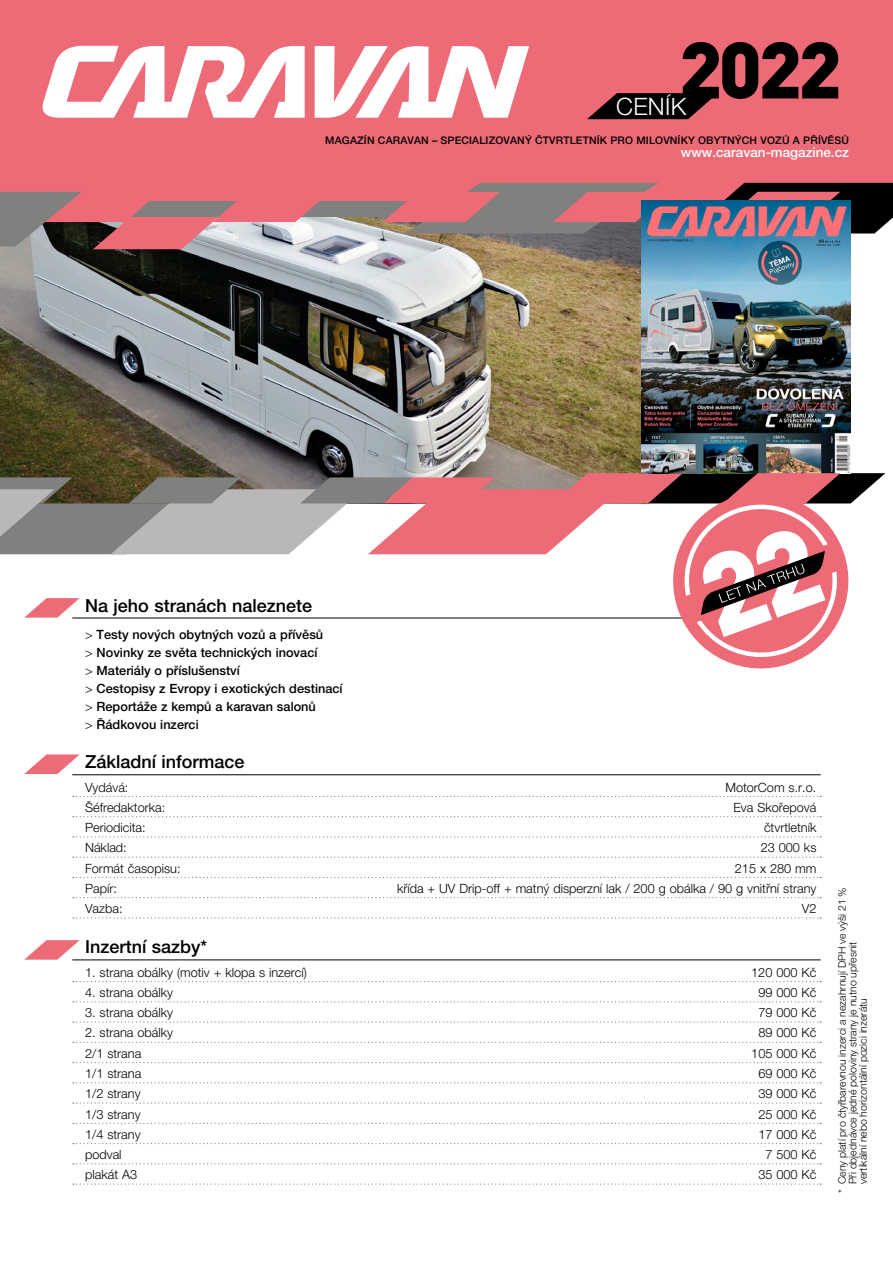
<style>
.page{position:relative;width:893px;height:1263px;background:#fff}
.page>*{position:absolute;margin:0;border:0;box-sizing:border-box;transform-origin:0 0}
.Perex{font:900 78.6px "DIN Pro";color:#000}
.Perex-2{font:24px "Helvetica Neue CE Light";letter-spacing:.015em;color:#fff}
.titulek{font:18px "Helvetica Neue CE Medium";color:#000}
.normální{font:13.5px "Helvetica Neue CE Medium";color:#fff}
.t3{font:12.75px "Helvetica Neue CE Light";color:#000}
.text_t3{font:12.75px "Helvetica Neue CE Medium";color:#000}
.t4{font:10.5px "Helvetica Neue CE Light";color:#000}
.normální-2{font:10.5px "Helvetica Neue CE Medium";letter-spacing:.015em;color:#000}
.s1{font-family:"Helvetica Neue CE Light"}
</style>
<div class="page">
<div style="left:0;top:0;width:893px;height:210px;background:#ed6b77"></div>
<div style="left:0;top:201px;width:850px;height:18px;background:#80807f"></div>
<img style="left:0;top:218px;width:641px;height:255px">
<svg style="left:383px;top:183px;width:287px;height:50px"></svg>
<hr style="left:72px;top:774px;width:749px;height:1px;background:#000">
<svg style="left:73px;top:796px;width:748px;height:1px"></svg>
<svg style="left:73px;top:816px;width:748px;height:1px"></svg>
<svg style="left:73px;top:836px;width:748px;height:1px"></svg>
<svg style="left:73px;top:857px;width:748px;height:1px"></svg>
<svg style="left:73px;top:877px;width:748px;height:1px"></svg>
<svg style="left:73px;top:897px;width:748px;height:1px"></svg>
<svg style="left:73px;top:917px;width:748px;height:1px"></svg>
<hr style="left:72px;top:959px;width:749px;height:1px;background:#000">
<svg style="left:73px;top:981px;width:748px;height:1px"></svg>
<svg style="left:73px;top:1001px;width:748px;height:1px"></svg>
<svg style="left:73px;top:1021px;width:748px;height:2px"></svg>
<svg style="left:73px;top:1042px;width:748px;height:1px"></svg>
<svg style="left:73px;top:1062px;width:748px;height:1px"></svg>
<svg style="left:73px;top:1082px;width:748px;height:1px"></svg>
<svg style="left:73px;top:1102px;width:748px;height:2px"></svg>
<svg style="left:73px;top:1123px;width:748px;height:1px"></svg>
<svg style="left:73px;top:1143px;width:748px;height:1px"></svg>
<svg style="left:73px;top:1163px;width:748px;height:1px"></svg>
<svg style="left:73px;top:1183px;width:748px;height:2px"></svg>
<svg style="left:0;top:192px;width:330px;height:57px"></svg>
<svg style="left:587px;top:93px;width:131px;height:26px"></svg>
<svg style="left:686px;top:183px;width:207px;height:50px"></svg>
<img style="left:641px;top:201px;width:209px;height:272px">
<svg style="left:42px;top:46px;width:263px;height:72px"></svg>
<svg style="left:315px;top:46px;width:214px;height:72px"></svg>
<svg style="left:24px;top:754px;width:56px;height:20px"></svg>
<svg style="left:24px;top:940px;width:56px;height:20px"></svg>
<svg style="left:0;top:473px;width:885px;height:196px"></svg>
<p class="Perex" style="left:679px;top:17px;width:165px">2022</p>
<p class="Perex-2" style="left:616px;top:93px;width:72px">CENÍK</p>
<p class="normální-2" style="left:325px;top:134px;width:525px">MAGAZÍN CARAVAN – SPECIALIZOVANÝ ČTVRTLETNÍK PRO MILOVNÍKY OBYTNÝCH VOZŮ A PŘÍVĚSŮ</p>
<p class="normální" style="left:681px;top:145px;width:170px">www.caravan-magazine.cz</p>
<p class="titulek" style="left:85px;top:595px;width:229px">Na jeho stranách naleznete</p>
<p class="text_t3" style="left:85px;top:627px;width:240px"><span class="s1">&gt;</span> Testy nových obytných vozů a přívěsů</p>
<p class="text_t3" style="left:85px;top:645px;width:234px"><span class="s1">&gt;</span> Novinky ze světa technických inovací</p>
<p class="text_t3" style="left:85px;top:663px;width:156px"><span class="s1">&gt;</span> Materiály o příslušenství</p>
<p class="text_t3" style="left:85px;top:681px;width:259px"><span class="s1">&gt;</span> Cestopisy z Evropy i exotických destinací</p>
<p class="text_t3" style="left:85px;top:699px;width:232px"><span class="s1">&gt;</span> Reportáže z kempů a karavan salonů</p>
<p class="text_t3" style="left:85px;top:717px;width:115px"><span class="s1">&gt;</span> Řádkovou inzerci</p>
<p class="titulek" style="left:85px;top:752px;width:161px">Základní informace</p>
<p class="t3" style="left:85px;top:780px;width:45px">Vydává:</p>
<p class="t3" style="left:725px;top:780px;width:93px">MotorCom s.r.o.</p>
<p class="t3" style="left:85px;top:800px;width:82px">Šéfredaktorka:</p>
<p class="t3" style="left:733px;top:800px;width:85px">Eva Skořepová</p>
<p class="t3" style="left:85px;top:820px;width:62px">Periodicita:</p>
<p class="t3" style="left:764px;top:820px;width:54px">čtvrtletník</p>
<p class="t3" style="left:85px;top:841px;width:43px">Náklad:</p>
<p class="t3" style="left:761px;top:841px;width:57px">23 000 ks</p>
<p class="t3" style="left:85px;top:861px;width:97px">Formát časopisu:</p>
<p class="t3" style="left:735px;top:861px;width:83px">215 x 280 mm</p>
<p class="t3" style="left:85px;top:881px;width:33px">Papír:</p>
<p class="t3" style="left:397px;top:881px;width:421px">křída + UV Drip-off + matný disperzní lak / 200 g obálka / 90 g vnitřní strany</p>
<p class="t3" style="left:85px;top:901px;width:39px">Vazba:</p>
<p class="t3" style="left:802px;top:901px;width:16px">V2</p>
<p class="titulek" style="left:85px;top:937px;width:124px">Inzertní sazby*</p>
<p class="t3" style="left:85px;top:965px;width:223px">1. strana obálky (motiv + klopa s inzercí)</p>
<p class="t3" style="left:751px;top:965px;width:67px">120 000 Kč</p>
<p class="t3" style="left:85px;top:985px;width:90px">4. strana obálky</p>
<p class="t3" style="left:758px;top:985px;width:60px">99 000 Kč</p>
<p class="t3" style="left:85px;top:1005px;width:90px">3. strana obálky</p>
<p class="t3" style="left:758px;top:1005px;width:60px">79 000 Kč</p>
<p class="t3" style="left:85px;top:1026px;width:90px">2. strana obálky</p>
<p class="t3" style="left:758px;top:1026px;width:60px">89 000 Kč</p>
<p class="t3" style="left:85px;top:1046px;width:58px">2/1 strana</p>
<p class="t3" style="left:751px;top:1046px;width:67px">105 000 Kč</p>
<p class="t3" style="left:85px;top:1066px;width:58px">1/1 strana</p>
<p class="t3" style="left:758px;top:1066px;width:60px">69 000 Kč</p>
<p class="t3" style="left:85px;top:1086px;width:57px">1/2 strany</p>
<p class="t3" style="left:758px;top:1086px;width:60px">39 000 Kč</p>
<p class="t3" style="left:85px;top:1107px;width:57px">1/3 strany</p>
<p class="t3" style="left:758px;top:1107px;width:60px">25 000 Kč</p>
<p class="t3" style="left:85px;top:1127px;width:57px">1/4 strany</p>
<p class="t3" style="left:758px;top:1127px;width:60px">17 000 Kč</p>
<p class="t3" style="left:85px;top:1147px;width:38px">podval</p>
<p class="t3" style="left:765px;top:1147px;width:53px">7 500 Kč</p>
<p class="t3" style="left:85px;top:1167px;width:54px">plakát A3</p>
<p class="t3" style="left:758px;top:1167px;width:60px">35 000 Kč</p>
<p class="t4" style="left:836px;top:1193px;width:307px;rotate:-90deg">* Ceny platí pro čtyřbarevnou inzerci a nezahrnují DPH ve výši 21 %</p>
<p class="t4" style="left:847px;top:1184px;width:244px;rotate:-90deg">Při objednávce jedné poloviny strany je nutno upřesnit</p>
<p class="t4" style="left:857px;top:1184px;width:188px;rotate:-90deg">vertikální nebo horizontální pozici inzerátu</p>
</div>
